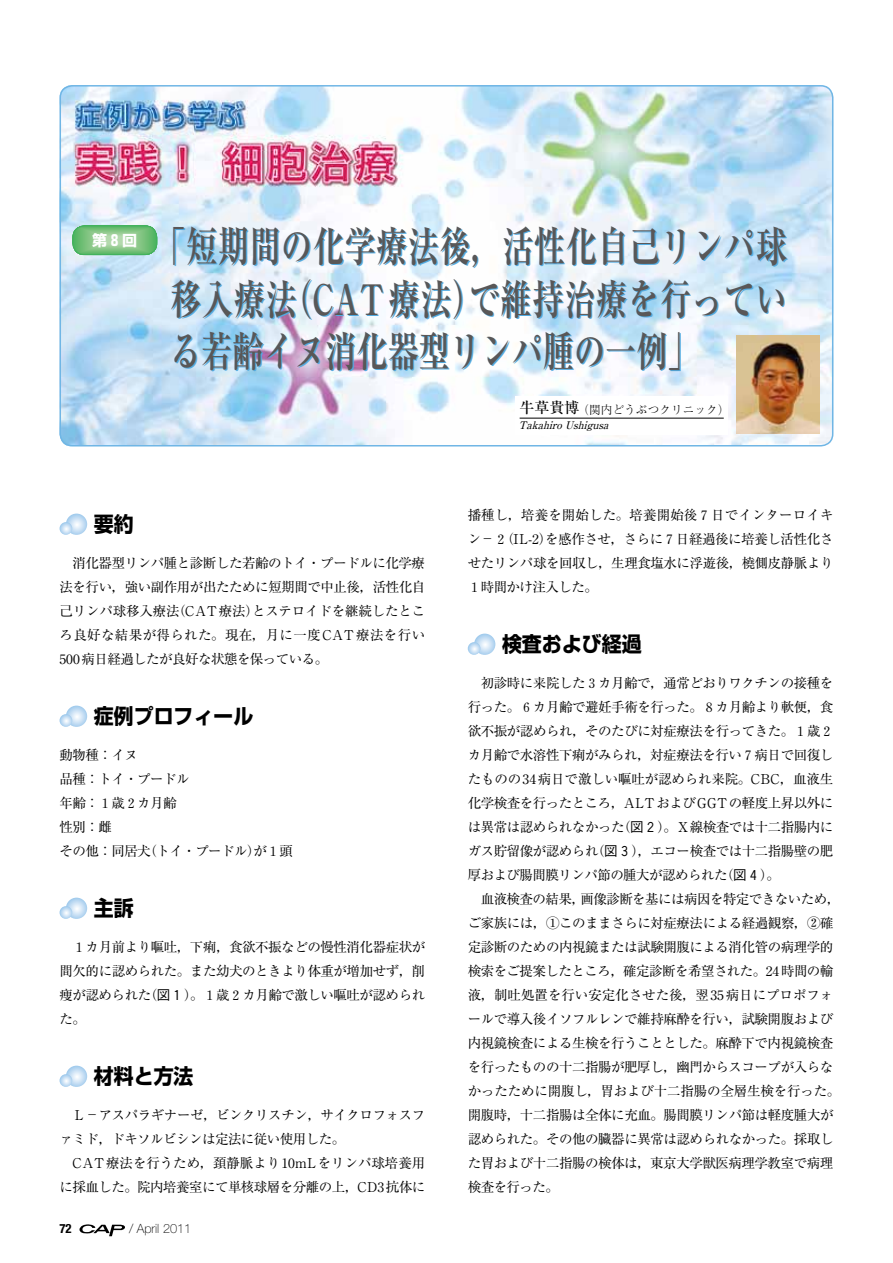
<style>
.page{position:relative;width:893px;height:1263px;background:#fff}
.page>*{position:absolute;margin:0;border:0;box-sizing:border-box;transform-origin:0 0}
.t1{font:700 42px/52.5px "Ryumin";letter-spacing:.02em;color:#595757;text-align:justify;scale:.74 1}
.t2{font:700 21px "Shin Go";color:#000;scale:.95 1}
.t3{font:700 15px "Shin Go";color:#fff}
.t4{font:13.5px/24px "Ryumin";letter-spacing:-.035em;color:#000;text-align:justify}
.t5{font:13.5px/24px "Ryumin";letter-spacing:-.005em;color:#000;text-align:right}
.t6{font:100 12.75px "Helvetica Neue";color:#000}
.t7{font:700 condensed 12.75px "Helvetica Neue";color:#000}
.t8{font:300 11.7px "Ryumin";color:#000}
.t9{font:italic 500 10.5px "Ryumin";color:#000}
.s1{font-weight:500;font-size:15px}
.s2{font-family:"Gothic BBB";font-weight:500}
</style>
<div class="page">
<svg style="left:79px;top:1224px;width:46px;height:12px"></svg>
<svg style="left:66px;top:514px;width:21px;height:21px"></svg>
<svg style="left:60px;top:522px;width:12px;height:13px"></svg>
<svg style="left:66px;top:706px;width:21px;height:21px"></svg>
<svg style="left:60px;top:714px;width:12px;height:13px"></svg>
<svg style="left:66px;top:898px;width:21px;height:21px"></svg>
<svg style="left:60px;top:906px;width:12px;height:13px"></svg>
<svg style="left:66px;top:1066px;width:21px;height:21px"></svg>
<svg style="left:60px;top:1074px;width:12px;height:13px"></svg>
<svg style="left:474px;top:634px;width:21px;height:21px"></svg>
<svg style="left:468px;top:642px;width:12px;height:13px"></svg>
<img style="left:60px;top:85px;width:773px;height:360px">
<div style="left:60px;top:85px;width:773px;height:361px;border:2px solid #70b6e5;border-radius:12px"></div>
<svg style="left:72px;top:225px;width:85px;height:30px"></svg>
<div style="left:80px;top:228px;width:69px;height:24px;background:#67bb6f"></div>
<div style="left:82px;top:229px;width:66px;height:23px;background:#6cbd72"></div>
<div style="left:83px;top:229px;width:64px;height:22px;background:#70be75"></div>
<div style="left:84px;top:229px;width:62px;height:22px;background:#74c078"></div>
<div style="left:85px;top:230px;width:59px;height:21px;background:#79c17b"></div>
<div style="left:87px;top:230px;width:56px;height:20px;background:#7ec37f"></div>
<div style="left:88px;top:231px;width:54px;height:19px;background:#82c582"></div>
<div style="left:89px;top:231px;width:51px;height:18px;background:#86c685"></div>
<div style="left:91px;top:232px;width:48px;height:17px;background:#8bc889"></div>
<div style="left:92px;top:232px;width:46px;height:16px;background:#8fca8d"></div>
<div style="left:93px;top:233px;width:43px;height:15px;background:#93cb90"></div>
<div style="left:95px;top:233px;width:40px;height:14px;background:#98cd94"></div>
<div style="left:96px;top:234px;width:37px;height:13px;background:#9dcf98"></div>
<div style="left:98px;top:234px;width:34px;height:12px;background:#a1d19c"></div>
<div style="left:99px;top:235px;width:31px;height:11px;background:#a5d3a0"></div>
<div style="left:101px;top:235px;width:28px;height:10px;background:#aad5a5"></div>
<div style="left:103px;top:236px;width:24px;height:8px;background:#afd7aa"></div>
<div style="left:104px;top:237px;width:21px;height:7px;background:#b3d9ad"></div>
<div style="left:72px;top:225px;width:85px;height:30px;border:1px solid #41b25d;border-radius:12px"></div>
<img style="left:736px;top:336px;width:83px;height:98px">
<div style="left:515px;top:396px;width:213px;height:38px;background:#fff"></div>
<hr style="left:520px;top:418px;width:204px;height:1px;background:#000">
<p class="t3" style="left:92px;top:230px;width:46px">第８回</p>
<h1 class="t1" style="left:170px;top:219px;width:835px;text-indent:-16px">「短期間の化学療法後，活性化自己リンパ球移入療法（CAT療法）で維持治療を行っている若齢イヌ消化器型リンパ腫の一例」</h1>
<p class="t8" style="left:520px;top:403px;width:211px"><span class="s1">牛草貴博</span>（関内どうぶつクリニック）</p>
<p class="t9" style="left:519px;top:418px;width:95px">TakahiroUshigusa</p>
<h2 class="t2" style="left:94px;top:510px;width:43px">要約</h2>
<p class="t4" style="left:60px;top:551px;width:367px">　消化器型リンパ腫と診断した若齢のトイ・プードルに化学療法を行い，強い副作用が出たために短期間で中止後，活性化自己リンパ球移入療法（CAT療法）とステロイドを継続したところ良好な結果が得られた。現在，月に一度CAT療法を行い500 病日経過したが良好な状態を保っている。</p>
<h2 class="t2" style="left:94px;top:702px;width:170px">症例プロフィール</h2>
<p class="t4" style="left:60px;top:743px;width:235px;text-align:left">動物種：イヌ<br>品種：トイ・プードル<br>年齢：１歳２カ月齢<br>性別：雌<br>その他：同居犬（トイ・プードル）が１頭</p>
<h2 class="t2" style="left:94px;top:894px;width:43px">主訴</h2>
<p class="t4" style="left:60px;top:935px;width:367px">　１カ月前より嘔吐，下痢，食欲不振などの慢性消化器症状が間欠的に認められた。また幼犬のときより体重が増加せず，削痩が認められた（<span class="s2">図１</span>）。１歳２カ月齢で激しい嘔吐が認められた。</p>
<h2 class="t2" style="left:94px;top:1062px;width:107px">材料と方法</h2>
<p class="t4" style="left:60px;top:1103px;width:367px">　Ｌ−アスパラギナーゼ，ビンクリスチン，サイクロフォスファミド，ドキソルビシンは定法に従い使用した。</p>
<p class="t5" style="left:60px;top:1151px;width:367px">CAT療法を行うため，頚静脈より10mLをリンパ球培養用に採血した。院内培養室にて単核球層を分離の上，CD3 抗体に</p>
<p class="t7" style="left:60px;top:1221px;width:14px">72</p>
<p class="t6" style="left:129px;top:1221px;width:64px">/ April 2011</p>
<p class="t4" style="left:468px;top:503px;width:367px">播種し，培養を開始した。培養開始後７日でインターロイキン−２（IL-2）を感作させ，さらに７日経過後に培養し活性化させたリンパ球を回収し，生理食塩水に浮遊後，橈側皮静脈より１時間かけ注入した。</p>
<h2 class="t2" style="left:502px;top:630px;width:149px">検査および経過</h2>
<p class="t4" style="left:468px;top:671px;width:374px;text-align:left">　初診時に来院した３カ月齢で，通常どおりワクチンの接種を行った。６カ月齢で避妊手術を行った。８カ月齢より軟便，食欲不振が認められ，そのたびに対症療法を行ってきた。１歳２カ月齢で水溶性下痢がみられ，対症療法を行い７病日で回復したものの34病日で激しい嘔吐が認められ来院。CBC，血液生化学検査を行ったところ，ALT およびGGT の軽度上昇以外には異常は認められなかった（<span class="s2">図２</span>）。Ｘ線検査では十二指腸内にガス貯留像が認められ（<span class="s2">図３</span>），エコー検査では十二指腸壁の肥厚および腸間膜リンパ節の腫大が認められた（<span class="s2">図４</span>）。<br>　血液検査の結果，画像診断を基には病因を特定できないため，ご家族には，①このままさらに対症療法による経過観察，②確定診断のための内視鏡または試験開腹による消化管の病理学的検索をご提案したところ，確定診断を希望された。24 時間の輸液，制吐処置を行い安定化させた後，翌35病日にプロポフォールで導入後イソフルレンで維持麻酔を行い，試験開腹および内視鏡検査による生検を行うこととした。麻酔下で内視鏡検査を行ったものの十二指腸が肥厚し，幽門からスコープが入らなかったために開腹し，胃および十二指腸の全層生検を行った。開腹時，十二指腸は全体に充血。腸間膜リンパ節は軽度腫大が認められた。その他の臓器に異常は認められなかった。採取した胃および十二指腸の検体は，東京大学獣医病理学教室で病理検査を行った。</p>
</div>
